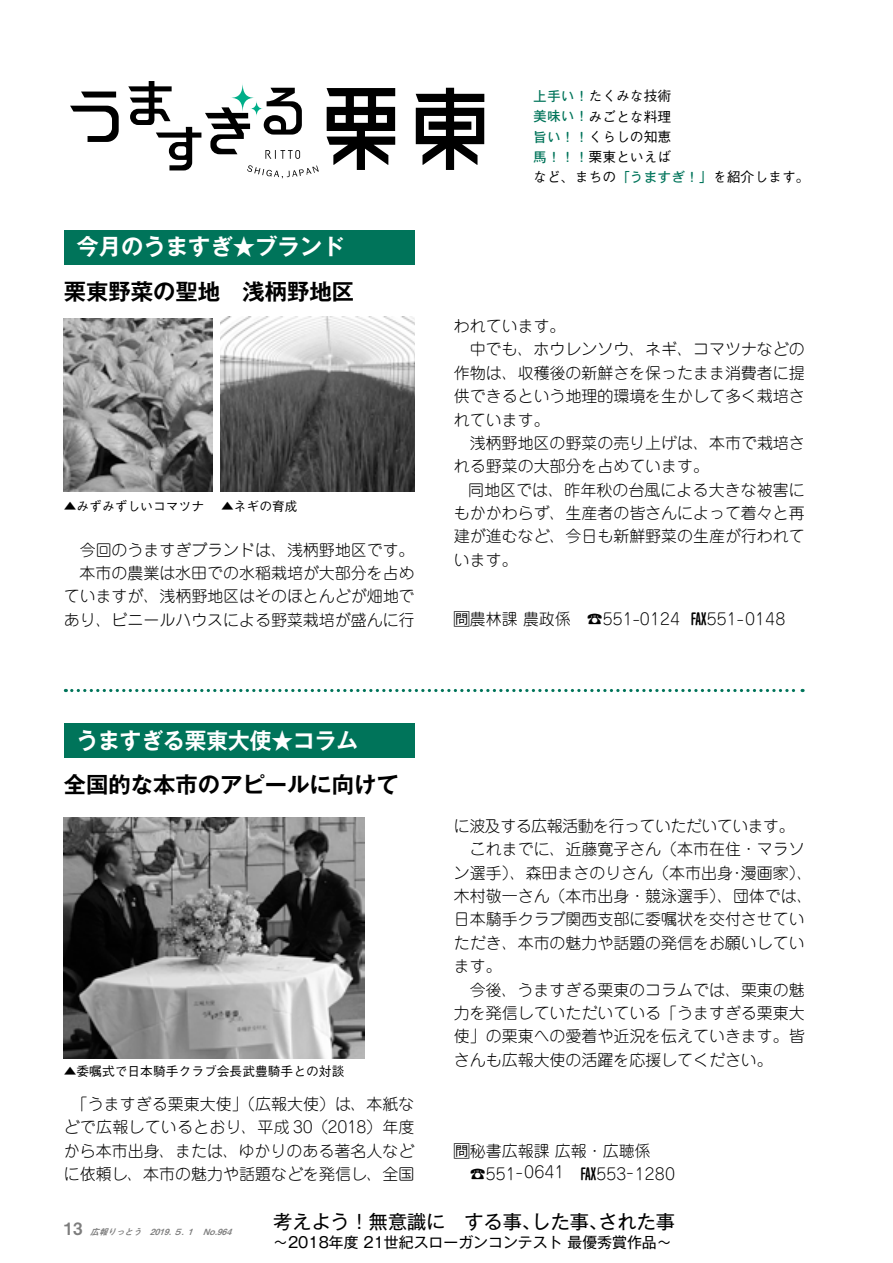
<style>
.page{position:relative;width:893px;height:1263px;background:#fff}
.page>*{position:absolute;margin:0;border:0;box-sizing:border-box;transform-origin:0 0}
.t1{font:700 22.35px "Gothic MB101 Pro De";color:#000}
.t2{font:700 22.35px "Gothic MB101 Pro De";color:#fff}
.t3{font:19.2px "Gothic MB101 Pro";color:#000}
.t4{font:300 15.9px/23.4px "Jun 101 Pro";color:#000;text-align:justify}
.t5{font:14.85px "Gothic MB101 Pro";color:#000}
.t6{font:500 13.8px/20.2px "Gothic BBB Pro";color:#000}
.t7{font:500 12.75px "Gothic BBB Pro";color:#000}
.t8{font:italic 8.55px "Midashi Go Pro MB31";color:#7d7d7d}
.s1{font-family:"DFHS Gothic Std W5";font-weight:400;color:#00745a}
.s2{font-family:"Gothic BBB Pro";font-weight:500}
.s3{font-family:"Jun 34 Pro";font-weight:500}
.s4{font-style:normal;font-size:16.95px}
</style>
<div class="page">
<svg style="left:70px;top:81px;width:415px;height:98px"></svg>
<svg style="left:72px;top:689px;width:731px;height:3px"></svg>
<div style="left:64px;top:230px;width:351px;height:34px;background:#00745a"></div>
<div style="left:64px;top:723px;width:351px;height:35px;background:#00745a"></div>
<img style="left:220px;top:317px;width:195px;height:175px">
<img style="left:64px;top:319px;width:148px;height:173px">
<img style="left:64px;top:817px;width:301px;height:241px">
<h1 class="t2" style="left:77px;top:228px;width:269px">今月のうますぎ★ブランド</h1>
<h1 class="t1" style="left:64px;top:273px;width:292px">栗東野菜の聖地　浅柄野地区</h1>
<p class="t7" style="left:64px;top:496px;width:142px">▲みずみずしいコマツナ</p>
<p class="t7" style="left:221px;top:496px;width:78px">▲ネギの育成</p>
<p class="t4" style="left:64px;top:536px;width:352px;text-align:right">今回のうますぎブランドは、浅柄野地区です。本市の農業は水田での水稲栽培が大部分を占めていますが、浅柄野地区はそのほとんどが畑地であり、ビニールハウスによる野菜栽培が盛んに行</p>
<p class="t6" style="left:533px;top:84px;width:278px"><span class="s1">上手い！</span>たくみな技術<br><span class="s1">美味い！</span>みごとな料理<br><span class="s1">旨い！！</span>くらしの知恵<br><span class="s1">馬！！！</span>栗東といえば<br>など、まちの<span class="s1">「うますぎ！」</span>を紹介します。</p>
<p class="t4" style="left:454px;top:312px;width:113px">われています。</p>
<p class="t4" style="left:470px;top:336px;width:337px">中でも、ホウレンソウ、ネギ、コマツナなどの</p>
<p class="t4" style="left:454px;top:359px;width:352px">作物は、収穫後の新鮮さを保ったまま消費者に提</p>
<p class="t4" style="left:454px;top:382px;width:352px">供できるという地理的環境を生かして多く栽培さ</p>
<p class="t4" style="left:454px;top:406px;width:97px">れています。</p>
<p class="t4" style="left:470px;top:429px;width:337px">浅柄野地区の野菜の売り上げは、本市で栽培さ</p>
<p class="t4" style="left:454px;top:453px;width:257px">れる野菜の大部分を占めています。</p>
<p class="t4" style="left:468px;top:476px;width:338px">同地区では、昨年秋の台風による大きな被害に</p>
<p class="t4" style="left:454px;top:499px;width:352px">もかかわらず、生産者の皆さんによって着々と再</p>
<p class="t4" style="left:454px;top:523px;width:352px">建が進むなど、今日も新鮮野菜の生産が行われて</p>
<p class="t4" style="left:454px;top:546px;width:65px">います。</p>
<p class="t4" style="left:454px;top:606px;width:333px"><span class="s2">問</span>農林課 農政係　☎551-0124 <span class="s3">ＦＡＸ</span>551-0148</p>
<h1 class="t2" style="left:77px;top:722px;width:283px">うますぎる栗東大使★コラム</h1>
<h1 class="t1" style="left:64px;top:765px;width:336px">全国的な本市のアピールに向けて</h1>
<p class="t7" style="left:64px;top:1061px;width:282px">▲委嘱式で日本騎手クラブ会長武豊騎手との対談</p>
<p class="t4" style="left:64px;top:1090px;width:352px">　「うますぎる栗東大使」（広報大使）は、本紙などで広報しているとおり、平成 30（2018）年度から本市出身、または、ゆかりのある著名人などに依頼し、本市の魅力や話題などを発信し、全国</p>
<p class="t4" style="left:454px;top:812px;width:360px;text-align:left">に波及する広報活動を行っていただいています。　これまでに、近藤寛子さん（本市在住・マラソン選手）、森田まさのりさん（本市出身・漫画家）、木村敬一さん（本市出身・競泳選手）、団体では、日本騎手クラブ関西支部に委嘱状を交付させていただき、本市の魅力や話題の発信をお願いしています。</p>
<p class="t4" style="left:454px;top:976px;width:352px;text-indent:16px">今後、うますぎる栗東のコラムでは、栗東の魅力を発信していただいている「うますぎる栗東大使」の栗東への愛着や近況を伝えていきます。皆さんも広報大使の活躍を応援してください。</p>
<p class="t4" style="left:454px;top:1137px;width:223px"><span class="s2">問</span>秘書広報課 広報・広聴係　☎551-0641 <span class="s3">ＦＡＸ</span>553-1280</p>
<p class="t8" style="left:64px;top:1225px;width:173px"><span class="s4">1 3</span> 広報りっとう　2019. ５. １　No.964</p>
<p class="t3" style="left:273px;top:1205px;width:422px">考えよう！無意識に　する事、した事、された事　</p>
<p class="t5" style="left:273px;top:1230px;width:400px">～2018年度 21世紀スローガンコンテスト 最優秀賞作品～</p>
</div>
